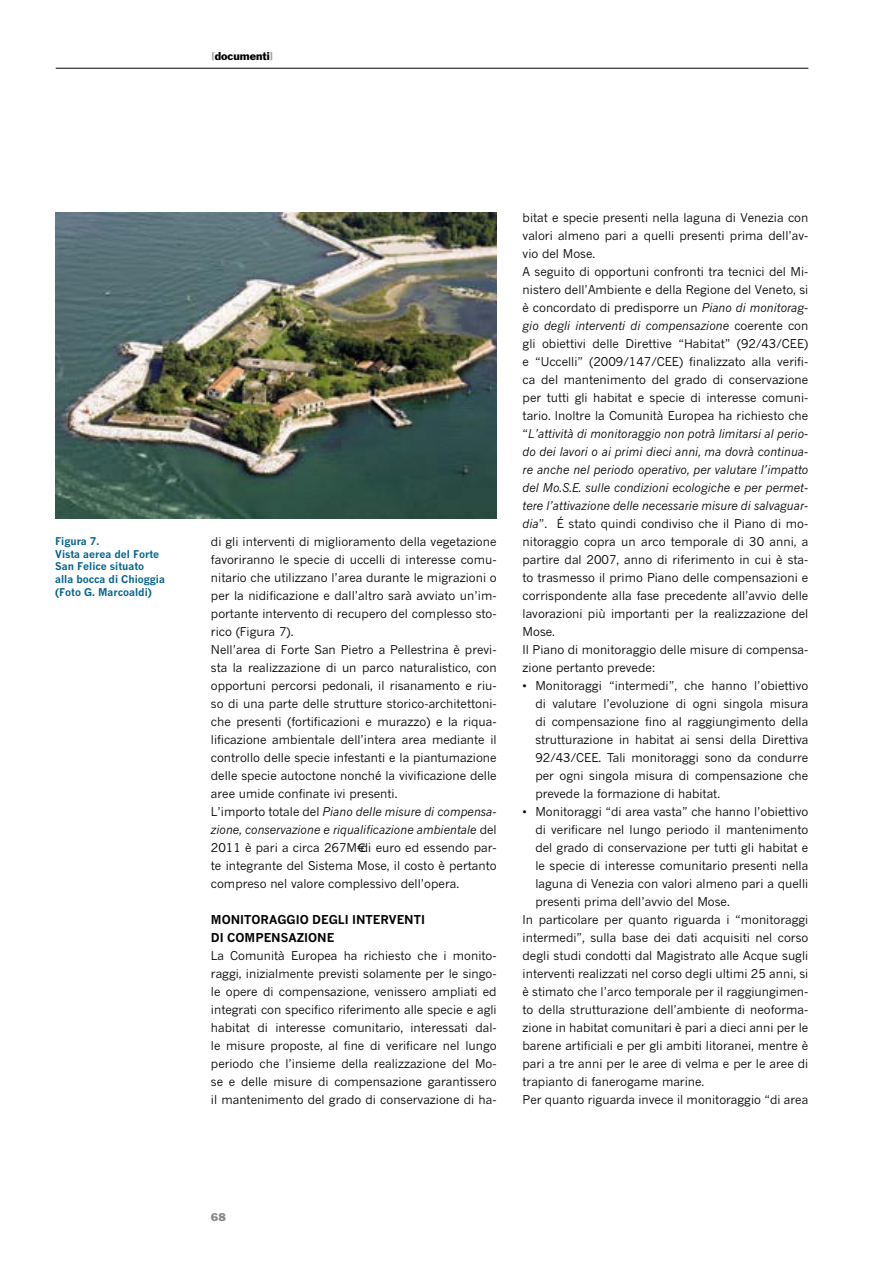
<style>
.page{position:relative;width:893px;height:1263px;background:#fff}
.page>*{position:absolute;margin:0;border:0;box-sizing:border-box;transform-origin:0 0}
.t1{font:12px/18px "News Gothic";color:#000}
.t2{font:700 12px/18px "News Gothic";color:#000}
.t3{font:700 10.5px/12.8px "News Gothic";color:#00628d}
.t4{font:10.5px "Franklin Gothic";color:#000}
.t5{font:10.5px "Franklin Gothic";color:#87888a}
.s1{color:#9c9e9f}
.s2{font-style:italic}
</style>
<div class="page">
<img style="left:55px;top:213px;width:442px;height:306px">
<hr style="left:56px;top:68px;width:752px;height:1px;background:#000">
<p class="t4" style="left:211px;top:49px;width:63px"><span class="s1">[</span>documenti<span class="s1">]</span></p>
<p class="t3" style="left:55px;top:534px;width:111px">Figura 7.<br>Vista aerea del Forte<br>San Felice situato alla bocca di Chioggia (Foto G. Marcoaldi)</p>
<p class="t1" style="left:211px;top:532px;width:287px">di gli interventi di miglioramento della vegetazione favoriranno le specie di uccelli di interesse comu&shy;nitario che utilizzano l’area durante le migrazioni o per la nidificazione e dall’altro sarà avviato un’im&shy;portante intervento di recupero del complesso sto&shy;rico (Figura 7).<br>Nell’area di Forte San Pietro a Pellestrina è previ&shy;sta la realizzazione di un parco naturalistico, con opportuni percorsi pedonali, il risanamento e riu&shy;so di una parte delle strutture storico-architettoni&shy;che presenti (fortificazioni e murazzo) e la riqua&shy;lificazione ambientale dell’intera area mediante il controllo delle specie infestanti e la piantumazione delle specie autoctone nonché la vivificazione delle aree umide confinate ivi presenti.<br>L’importo totale del <span class="s2">Piano delle misure di compensa&shy;zione, conservazione e riqualificazione ambientale</span> del 2011 è pari a circa 267M€di euro ed essendo par&shy;te integrante del Sistema Mose, il costo è pertanto compreso nel valore complessivo dell’opera.</p>
<p class="t2" style="left:211px;top:911px;width:216px">Monitoraggio degli interventi di compensazione</p>
<p class="t1" style="left:211px;top:946px;width:287px;text-align:justify">La Comunità Europea ha richiesto che i monito&shy;raggi, inizialmente previsti solamente per le singo&shy;le opere di compensazione, venissero ampliati ed integrati con specifico riferimento alle specie e agli habitat di interesse comunitario, interessati dal&shy;le misure proposte, al fine di verificare nel lungo periodo che l’insieme della realizzazione del Mo&shy;se e delle misure di compensazione garantissero il mantenimento del grado di conservazione di ha-</p>
<p class="t1" style="left:523px;top:208px;width:287px">bitat e specie presenti nella laguna di Venezia con valori almeno pari a quelli presenti prima dell’av&shy;vio del Mose.<br>A seguito di opportuni confronti tra tecnici del Mi&shy;nistero dell’Ambiente e della Regione del Veneto, si è concordato di predisporre un <span class="s2">Piano di monitorag&shy;gio degli interventi di compensazione</span> coerente con gli obiettivi delle Direttive “Habitat” (92/43/CEE) e “Uccelli” (2009/147/CEE) finalizzato alla verifi&shy;ca del mantenimento del grado di conservazione per tutti gli habitat e specie di interesse comuni&shy;tario. Inoltre la Comunità Europea ha richiesto che “<span class="s2">L’attività di monitoraggio non potrà limitarsi al perio&shy;do dei lavori o ai primi dieci anni, ma dovrà continua&shy;re anche nel periodo operativo, per valutare l’impatto del Mo.S.E. sulle condizioni ecologiche e per permet&shy;tere l’attivazione delle necessarie misure di salvaguar&shy;dia</span>”. É stato quindi condiviso che il Piano di mo&shy;nitoraggio copra un arco temporale di 30 anni, a partire dal 2007, anno di riferimento in cui è sta&shy;to trasmesso il primo Piano delle compensazioni e corrispondente alla fase precedente all’avvio delle lavorazioni più importanti per la realizzazione del Mose.<br>Il Piano di monitoraggio delle misure di compensa&shy;zione pertanto prevede:</p>
<p class="t1" style="left:535px;top:676px;width:274px;text-align:justify;text-indent:-13px">• Monitoraggi “intermedi”, che hanno l’obiettivo di valutare l’evoluzione di ogni singola misura di compensazione fino al raggiungimento della strutturazione in habitat ai sensi della Direttiva 92/43/CEE. Tali monitoraggi sono da condurre per ogni singola misura di compensazione che prevede la formazione di habitat.</p>
<p class="t1" style="left:523px;top:802px;width:287px">• Monitoraggi “di area vasta” che hanno l’obiettivo</p>
<p class="t1" style="left:535px;top:820px;width:274px">di verificare nel lungo periodo il mantenimento</p>
<p class="t1" style="left:535px;top:838px;width:274px">del grado di conservazione per tutti gli habitat e</p>
<p class="t1" style="left:535px;top:856px;width:274px">le specie di interesse comunitario presenti nella</p>
<p class="t1" style="left:535px;top:874px;width:275px">laguna di Venezia con valori almeno pari a quelli</p>
<p class="t1" style="left:535px;top:892px;width:196px">presenti prima dell’avvio del Mose.</p>
<p class="t1" style="left:523px;top:910px;width:287px">In particolare per quanto riguarda i “monitoraggi</p>
<p class="t1" style="left:523px;top:928px;width:287px">intermedi”, sulla base dei dati acquisiti nel corso</p>
<p class="t1" style="left:523px;top:946px;width:287px">degli studi condotti dal Magistrato alle Acque sugli</p>
<p class="t1" style="left:523px;top:964px;width:287px">interventi realizzati nel corso degli ultimi 25 anni, si</p>
<p class="t1" style="left:523px;top:982px;width:287px">è stimato che l’arco temporale per il raggiungimen-</p>
<p class="t1" style="left:523px;top:1000px;width:287px">to della strutturazione dell’ambiente di neoforma-</p>
<p class="t1" style="left:523px;top:1018px;width:287px">zione in habitat comunitari è pari a dieci anni per le</p>
<p class="t1" style="left:523px;top:1036px;width:287px">barene artificiali e per gli ambiti litoranei, mentre è</p>
<p class="t1" style="left:523px;top:1054px;width:287px">pari a tre anni per le aree di velma e per le aree di</p>
<p class="t1" style="left:523px;top:1072px;width:183px">trapianto di fanerogame marine.</p>
<p class="t1" style="left:523px;top:1090px;width:287px">Per quanto riguarda invece il monitoraggio “di area</p>
<p class="t5" style="left:211px;top:1210px;width:17px">68</p>
</div>
